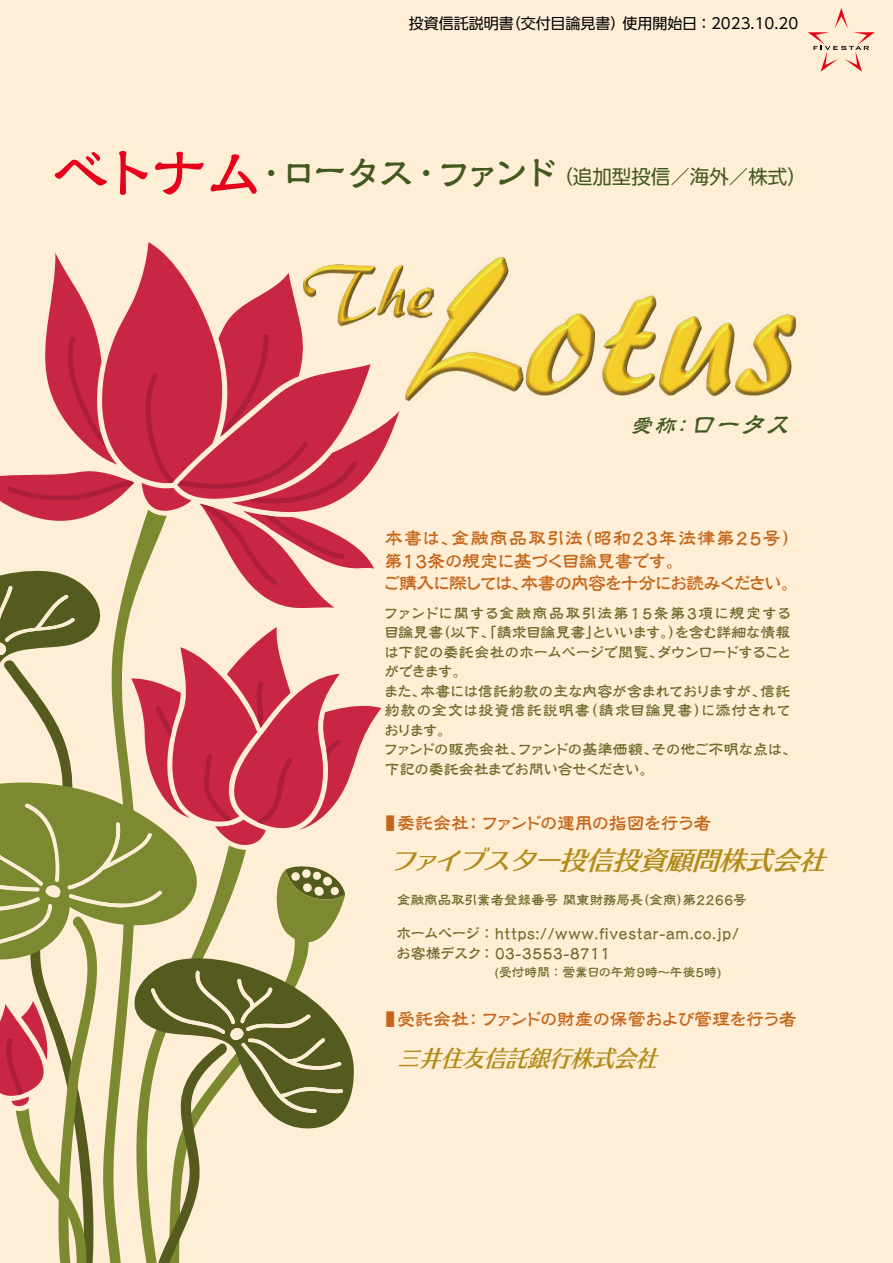
<style>
.page{position:relative;width:893px;height:1263px;background:#feeed5}
.page>*{position:absolute;margin:0;border:0;box-sizing:border-box;transform-origin:0 0}
.t1{font:45px "RA Hana Botan Std DB";letter-spacing:-.325em;color:#42581f}
.t2{font:italic 25.8px "UD Typos 512 Std";color:#b38b1b;scale:1.05 1}
.t3{font:italic 500 24.45px "Reisho 101 Std";color:#42581f}
.t4{font:italic 22.95px "UD Typos 512 Std";color:#b38b1b;scale:.96 1}
.t5{font:19.5px "UD Shin Go Pro";color:#42581f}
.t6{font:500 18px/22.5px "Reisho 101 Std";letter-spacing:-.045em;color:#c4651a}
.t7{font:500 15px/19.5px "Reisho 101 Std";letter-spacing:-.015em;color:#6d6c2c}
.t8{font:15px "UD Shin Go Pro";color:#000}
.t9{font:500 13.5px "Reisho 101 Std";color:#6d6c2c}
.t10{font:500 12.75px "Reisho 101 Std";letter-spacing:-.035em;color:#6d6c2c}
.s1{font-size:72px;color:#e60019}
.s2{font-size:19.5px}
.s3{font-family:"UD Shin Go Pro";font-weight:400}
</style>
<div class="page">
<svg style="left:0;top:242px;width:399px;height:1021px"></svg>
<svg style="left:808px;top:8px;width:67px;height:64px"></svg>
<img style="left:304px;top:265px;width:101px;height:61px">
<img style="left:405px;top:257px;width:391px;height:144px">
<p class="t8" style="left:409px;top:11px;width:391px">投資信託説明書（交付目論見書）使用開始日 ：2023.10.20</p>
<h1 class="t1" style="left:45px;top:151px;width:519px"><span class="s1">ベトナム</span>・ロータス・ファンド</h1>
<h3 class="t5" style="left:553px;top:161px;width:255px">（追加型投信／海外／株式）</h3>
<h3 class="t3" style="left:630px;top:406px;width:170px"><span class="s2">愛称：</span>ロータス</h3>
<p class="t6" style="left:383px;top:525px;width:419px">本書は、金融商品取引法（昭和23年法律第25号）第13条の規定に基づく目論見書です。<br>ご購入に際しては、本書の内容を十分にお読みください。</p>
<p class="t7" style="left:384px;top:602px;width:415px">ファンドに関する金融商品取引法第15条第３項に規定する目論見書（以下、「請求目論見書」といいます。）を含む詳細な情報は下記の委託会社のホームページで閲覧、ダウンロードすることができます。<br>また、本書には信託約款の主な内容が含まれておりますが、信託約款の全文は投資信託説明書（請求目論見書）に添付されております。<br>ファンドの販売会社、ファンドの基準価額、その他ご不明な点は、下記の委託会社までお問い合せください。</p>
<p class="t6" style="left:386px;top:810px;width:327px"><span class="s3">■</span> 委託会社： ファンドの運用の指図を行う者</p>
<h2 class="t2" style="left:389px;top:838px;width:429px">ファイブスター投信投資顧問株式会社</h2>
<p class="t9" style="left:397px;top:889px;width:351px">金融商品取引業者登録番号 関東財務局長（金商）第2266号</p>
<p class="t7" style="left:396px;top:921px;width:344px;line-height:20.2px">ホームページ ： https://www.fivestar-am.co.jp/お客様デスク： 03-3553-8711</p>
<p class="t10" style="left:494px;top:963px;width:229px">(受付時間 ： 営業日の午前９時～午後５時)</p>
<p class="t6" style="left:386px;top:1006px;width:413px"><span class="s3">■</span> 受託会社： ファンドの財産の保管および管理を行う者</p>
<h3 class="t4" style="left:397px;top:1039px;width:284px">三井住友信託銀行株式会社</h3>
</div>
